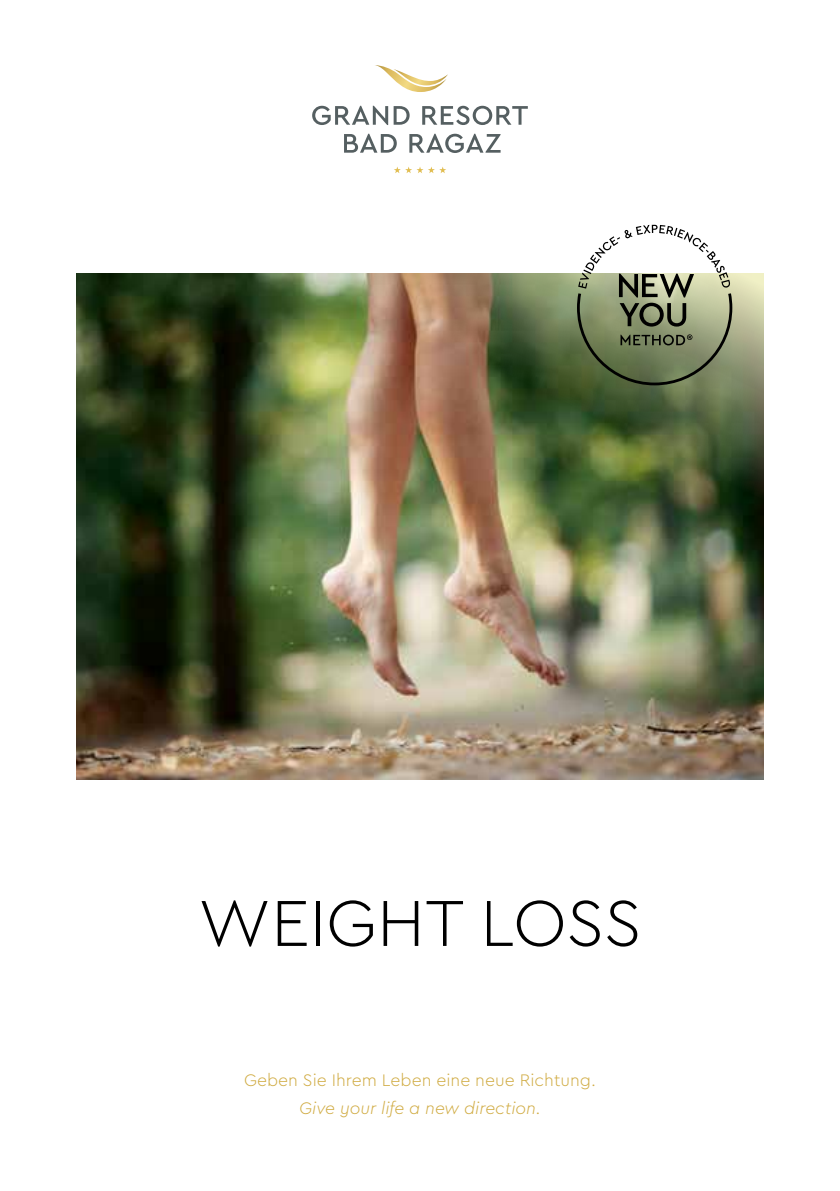
<style>
.page{position:relative;width:840px;height:1191px;background:#fff}
.page>*{position:absolute;margin:0;border:0;box-sizing:border-box;transform-origin:0 0}
.t1{font:300 68px "Cera Pro";color:#000}
.t2{font:300 17.6px "Cera Pro";color:#d0ab42}
.t3{font:italic 300 17.6px "Cera Pro";color:#d0ab42}
</style>
<div class="page">
<svg style="left:344px;top:134px;width:52px;height:19px"></svg>
<svg style="left:409px;top:134px;width:91px;height:19px"></svg>
<svg style="left:312px;top:106px;width:97px;height:19px"></svg>
<svg style="left:422px;top:106px;width:105px;height:19px"></svg>
<svg style="left:375px;top:65px;width:72px;height:27px"></svg>
<svg style="left:394px;top:167px;width:52px;height:6px"></svg>
<img style="left:77px;top:666px;width:686px;height:113px">
<img style="left:77px;top:274px;width:686px;height:392px">
<svg style="left:576px;top:225px;width:156px;height:160px"></svg>
<h1 class="t1" style="left:198px;top:878px;width:445px">WEIGHT LOSS</h1>
<p class="t2" style="left:244px;top:1068px;width:353px">Geben Sie Ihrem Leben eine neue Richtung.</p>
<p class="t3" style="left:299px;top:1096px;width:243px">Give your life a new direction.</p>
</div>
